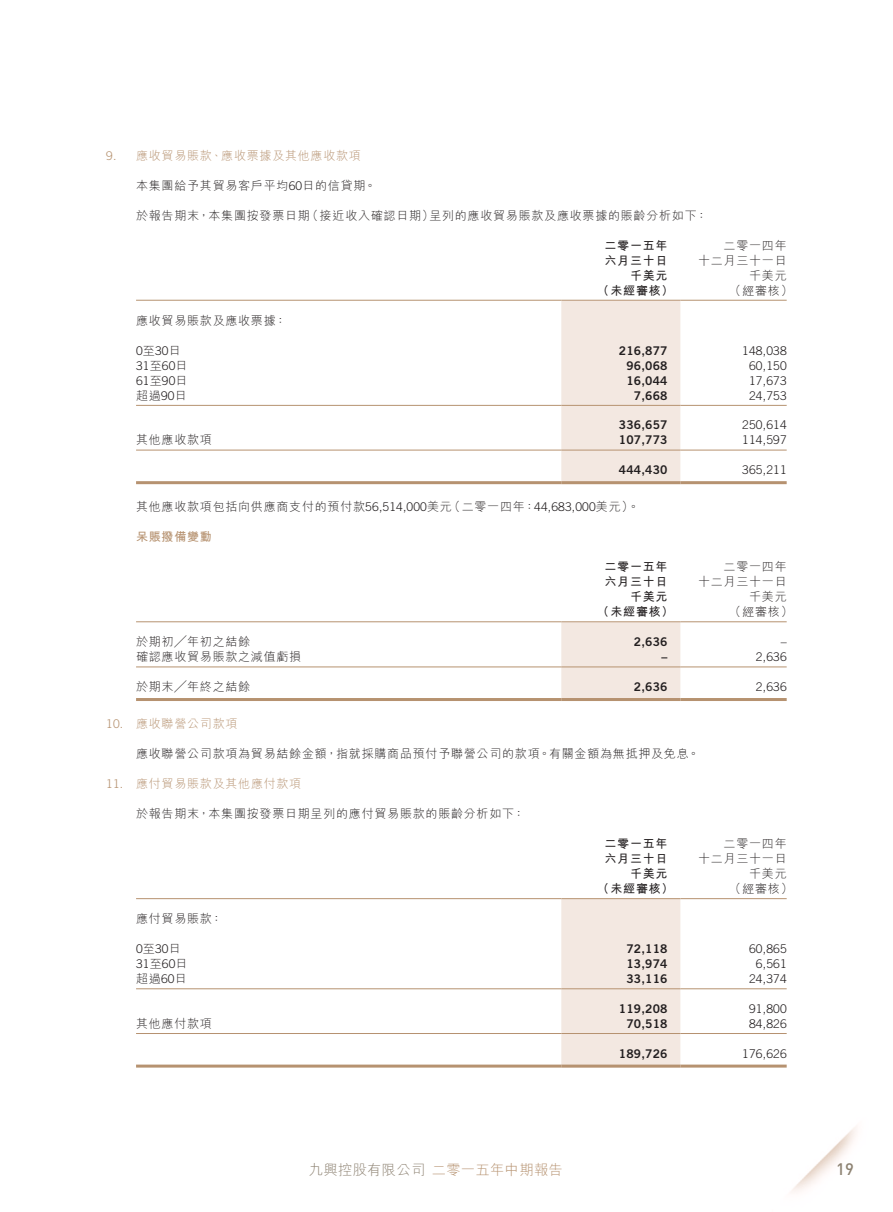
<style>
.page{position:relative;width:893px;height:1212px;background:#fff}
.page>*{position:absolute;margin:0;border:0;box-sizing:border-box;transform-origin:0 0}
.t1{font:500 16.5px "DIN Pro";color:#8d8272}
.t2{font:300 14.25px "M Hei HK";letter-spacing:.025em;color:#b69270}
.Notes{font:300 12px "M Hei HK";letter-spacing:.065em;color:#231f20}
.Notes-2{font:300 12px "Trade Gothic LT Std";letter-spacing:.015em;color:#231f20}
.Notes-3{font:12px "Trade Gothic LT Std Bd 2";letter-spacing:.015em;color:#231f20}
.Notes-4{font:700 12px "M Hei HK";letter-spacing:.065em;color:#231f20}
.Notes_HD1{font:300 12px "M Hei HK";letter-spacing:.065em;color:#b69270}
.Notes_HD2{font:700 12px "M Hei HK";letter-spacing:.065em;color:#b69270}
.s1{font-family:"Trade Gothic LT Std"}
.s2{font-family:"M Hei HK"}
.s3{color:#8d8272}
</style>
<div class="page">
<img style="left:791px;top:1127px;width:65px;height:65px">
<div style="left:561px;top:299px;width:119px;height:182px;background:#f3e8e1"></div>
<hr style="left:136px;top:300px;width:425px;height:1px;background:#b69270">
<hr style="left:561px;top:300px;width:119px;height:1px;background:#b69270">
<hr style="left:680px;top:300px;width:107px;height:1px;background:#b69270">
<hr style="left:136px;top:405px;width:425px;height:1px;background:#b69270">
<hr style="left:561px;top:405px;width:119px;height:1px;background:#b69270">
<hr style="left:680px;top:405px;width:107px;height:1px;background:#b69270">
<hr style="left:136px;top:450px;width:425px;height:1px;background:#b69270">
<hr style="left:561px;top:450px;width:119px;height:1px;background:#b69270">
<hr style="left:680px;top:450px;width:107px;height:1px;background:#b69270">
<hr style="left:136px;top:481px;width:425px;height:3px;background:#b69270">
<hr style="left:561px;top:481px;width:119px;height:3px;background:#b69270">
<hr style="left:680px;top:481px;width:107px;height:3px;background:#b69270">
<div style="left:561px;top:622px;width:119px;height:76px;background:#f3e8e1"></div>
<hr style="left:136px;top:621px;width:425px;height:1px;background:#b69270">
<hr style="left:561px;top:621px;width:119px;height:1px;background:#b69270">
<hr style="left:680px;top:621px;width:107px;height:1px;background:#b69270">
<hr style="left:136px;top:666px;width:425px;height:1px;background:#b69270">
<hr style="left:561px;top:666px;width:119px;height:1px;background:#b69270">
<hr style="left:680px;top:666px;width:107px;height:1px;background:#b69270">
<hr style="left:136px;top:698px;width:425px;height:3px;background:#b69270">
<hr style="left:561px;top:698px;width:119px;height:3px;background:#b69270">
<hr style="left:680px;top:698px;width:107px;height:3px;background:#b69270">
<div style="left:561px;top:899px;width:119px;height:165px;background:#f3e8e1"></div>
<hr style="left:136px;top:898px;width:425px;height:1px;background:#b69270">
<hr style="left:561px;top:898px;width:119px;height:1px;background:#b69270">
<hr style="left:680px;top:898px;width:107px;height:1px;background:#b69270">
<hr style="left:136px;top:988px;width:425px;height:1px;background:#b69270">
<hr style="left:561px;top:988px;width:119px;height:1px;background:#b69270">
<hr style="left:680px;top:988px;width:107px;height:1px;background:#b69270">
<hr style="left:136px;top:1033px;width:425px;height:1px;background:#b69270">
<hr style="left:561px;top:1033px;width:119px;height:1px;background:#b69270">
<hr style="left:680px;top:1033px;width:107px;height:1px;background:#b69270">
<hr style="left:136px;top:1064px;width:425px;height:3px;background:#b69270">
<hr style="left:561px;top:1064px;width:119px;height:3px;background:#b69270">
<hr style="left:680px;top:1064px;width:107px;height:3px;background:#b69270">
<p class="Notes_HD1" style="left:106px;top:149px;width:256px"><span class="s1">9.</span> 應收貿易賬款、應收票據及其他應收款項</p>
<p class="Notes" style="left:136px;top:179px;width:242px">本集團給予其貿易客戶平均<span class="s1">60</span>日的信貸期。</p>
<p class="Notes" style="left:136px;top:209px;width:573px">於報告期末，本集團按發票日期（接近收入確認日期）呈列的應收貿易賬款及應收票據的賬齡分析如下：</p>
<p class="Notes-4" style="left:604px;top:236px;width:65px">二零一五年</p>
<p class="Notes" style="left:724px;top:239px;width:65px">二零一四年</p>
<p class="Notes-4" style="left:604px;top:251px;width:65px">六月三十日</p>
<p class="Notes" style="left:698px;top:254px;width:90px">十二月三十一日</p>
<p class="Notes-4" style="left:630px;top:266px;width:39px">千美元</p>
<p class="Notes" style="left:749px;top:269px;width:39px">千美元</p>
<p class="Notes-4" style="left:597px;top:281px;width:78px">（未經審核）</p>
<p class="Notes" style="left:729px;top:284px;width:65px">（經審核）</p>
<p class="Notes" style="left:136px;top:314px;width:152px">應收貿易賬款及應收票據：</p>
<p class="Notes-2" style="left:136px;top:343px;width:46px">0<span class="s2">至</span>30<span class="s2">日</span></p>
<p class="Notes-3" style="left:619px;top:343px;width:50px">216,877</p>
<p class="Notes-2" style="left:742px;top:343px;width:46px">148,038</p>
<p class="Notes-2" style="left:136px;top:358px;width:53px">31<span class="s2">至</span>60<span class="s2">日</span></p>
<p class="Notes-3" style="left:626px;top:358px;width:43px">96,068</p>
<p class="Notes-2" style="left:749px;top:358px;width:39px">60,150</p>
<p class="Notes-2" style="left:136px;top:373px;width:53px">61<span class="s2">至</span>90<span class="s2">日</span></p>
<p class="Notes-3" style="left:626px;top:373px;width:43px">16,044</p>
<p class="Notes-2" style="left:749px;top:373px;width:39px">17,673</p>
<p class="Notes" style="left:136px;top:389px;width:52px">超過<span class="s1">90</span>日</p>
<p class="Notes-3" style="left:634px;top:388px;width:35px">7,668</p>
<p class="Notes-2" style="left:749px;top:388px;width:39px">24,753</p>
<p class="Notes-3" style="left:619px;top:418px;width:50px">336,657</p>
<p class="Notes-2" style="left:742px;top:418px;width:46px">250,614</p>
<p class="Notes" style="left:136px;top:434px;width:77px">其他應收款項</p>
<p class="Notes-3" style="left:619px;top:433px;width:50px">107,773</p>
<p class="Notes-2" style="left:742px;top:433px;width:46px">114,597</p>
<p class="Notes-3" style="left:619px;top:462px;width:50px">444,430</p>
<p class="Notes-2" style="left:742px;top:463px;width:46px">365,211</p>
<p class="Notes" style="left:136px;top:501px;width:505px">其他應收款項包括向供應商支付的預付款<span class="s1">56,514,000</span>美元（二零一四年：<span class="s1">44,683,000</span>美元）。</p>
<p class="Notes_HD2" style="left:136px;top:528px;width:77px">呆賬撥備變動</p>
<p class="Notes-4" style="left:604px;top:558px;width:65px">二零一五年</p>
<p class="Notes" style="left:724px;top:561px;width:65px">二零一四年</p>
<p class="Notes-4" style="left:604px;top:573px;width:65px">六月三十日</p>
<p class="Notes" style="left:698px;top:576px;width:90px">十二月三十一日</p>
<p class="Notes-4" style="left:630px;top:588px;width:39px">千美元</p>
<p class="Notes" style="left:749px;top:591px;width:39px">千美元</p>
<p class="Notes-4" style="left:597px;top:603px;width:78px">（未經審核）</p>
<p class="Notes" style="left:729px;top:606px;width:65px">（經審核）</p>
<p class="Notes" style="left:136px;top:636px;width:116px">於期初╱年初之結餘</p>
<p class="Notes-3" style="left:634px;top:634px;width:35px">2,636</p>
<p class="Notes-2" style="left:781px;top:635px;width:7px">–</p>
<p class="Notes" style="left:136px;top:651px;width:167px">確認應收貿易賬款之減值虧損</p>
<p class="Notes-3" style="left:662px;top:649px;width:7px">–</p>
<p class="Notes-2" style="left:756px;top:650px;width:32px">2,636</p>
<p class="Notes" style="left:136px;top:680px;width:116px">於期末╱年終之結餘</p>
<p class="Notes-3" style="left:634px;top:679px;width:35px">2,636</p>
<p class="Notes-2" style="left:756px;top:680px;width:32px">2,636</p>
<p class="Notes_HD1" style="left:106px;top:717px;width:133px"><span class="s1">10.</span> 應收聯營公司款項</p>
<p class="Notes" style="left:136px;top:747px;width:565px">應收聯營公司款項為貿易結餘金額，指就採購商品預付予聯營公司的款項。有關金額為無抵押及免息。</p>
<p class="Notes_HD1" style="left:106px;top:777px;width:196px"><span class="s1">11.</span> 應付貿易賬款及其他應付款項</p>
<p class="Notes" style="left:136px;top:807px;width:390px">於報告期末，本集團按發票日期呈列的應付貿易賬款的賬齡分析如下：</p>
<p class="Notes-4" style="left:604px;top:835px;width:65px">二零一五年</p>
<p class="Notes" style="left:724px;top:837px;width:65px">二零一四年</p>
<p class="Notes-4" style="left:604px;top:850px;width:65px">六月三十日</p>
<p class="Notes" style="left:698px;top:852px;width:90px">十二月三十一日</p>
<p class="Notes-4" style="left:630px;top:865px;width:39px">千美元</p>
<p class="Notes" style="left:749px;top:867px;width:39px">千美元</p>
<p class="Notes-4" style="left:597px;top:880px;width:78px">（未經審核）</p>
<p class="Notes" style="left:729px;top:882px;width:65px">（經審核）</p>
<p class="Notes" style="left:136px;top:912px;width:88px">應付貿易賬款：</p>
<p class="Notes-2" style="left:136px;top:942px;width:46px">0<span class="s2">至</span>30<span class="s2">日</span></p>
<p class="Notes-3" style="left:626px;top:941px;width:43px">72,118</p>
<p class="Notes-2" style="left:749px;top:942px;width:39px">60,865</p>
<p class="Notes-2" style="left:136px;top:957px;width:53px">31<span class="s2">至</span>60<span class="s2">日</span></p>
<p class="Notes-3" style="left:626px;top:956px;width:43px">13,974</p>
<p class="Notes-2" style="left:756px;top:957px;width:32px">6,561</p>
<p class="Notes" style="left:136px;top:972px;width:52px">超過<span class="s1">60</span>日</p>
<p class="Notes-3" style="left:626px;top:971px;width:43px">33,116</p>
<p class="Notes-2" style="left:749px;top:972px;width:39px">24,374</p>
<p class="Notes-3" style="left:619px;top:1001px;width:50px">119,208</p>
<p class="Notes-2" style="left:749px;top:1001px;width:39px">91,800</p>
<p class="Notes" style="left:136px;top:1017px;width:77px">其他應付款項</p>
<p class="Notes-3" style="left:626px;top:1016px;width:43px">70,518</p>
<p class="Notes-2" style="left:749px;top:1016px;width:39px">84,826</p>
<p class="Notes-3" style="left:619px;top:1046px;width:50px">189,726</p>
<p class="Notes-2" style="left:742px;top:1046px;width:46px">176,626</p>
<p class="t2" style="left:309px;top:1162px;width:256px"><span class="s3">九興控股有限公司</span>二零一五年中期報告</p>
<h1 class="t1" style="left:836px;top:1157px;width:19px">19</h1>
</div>
